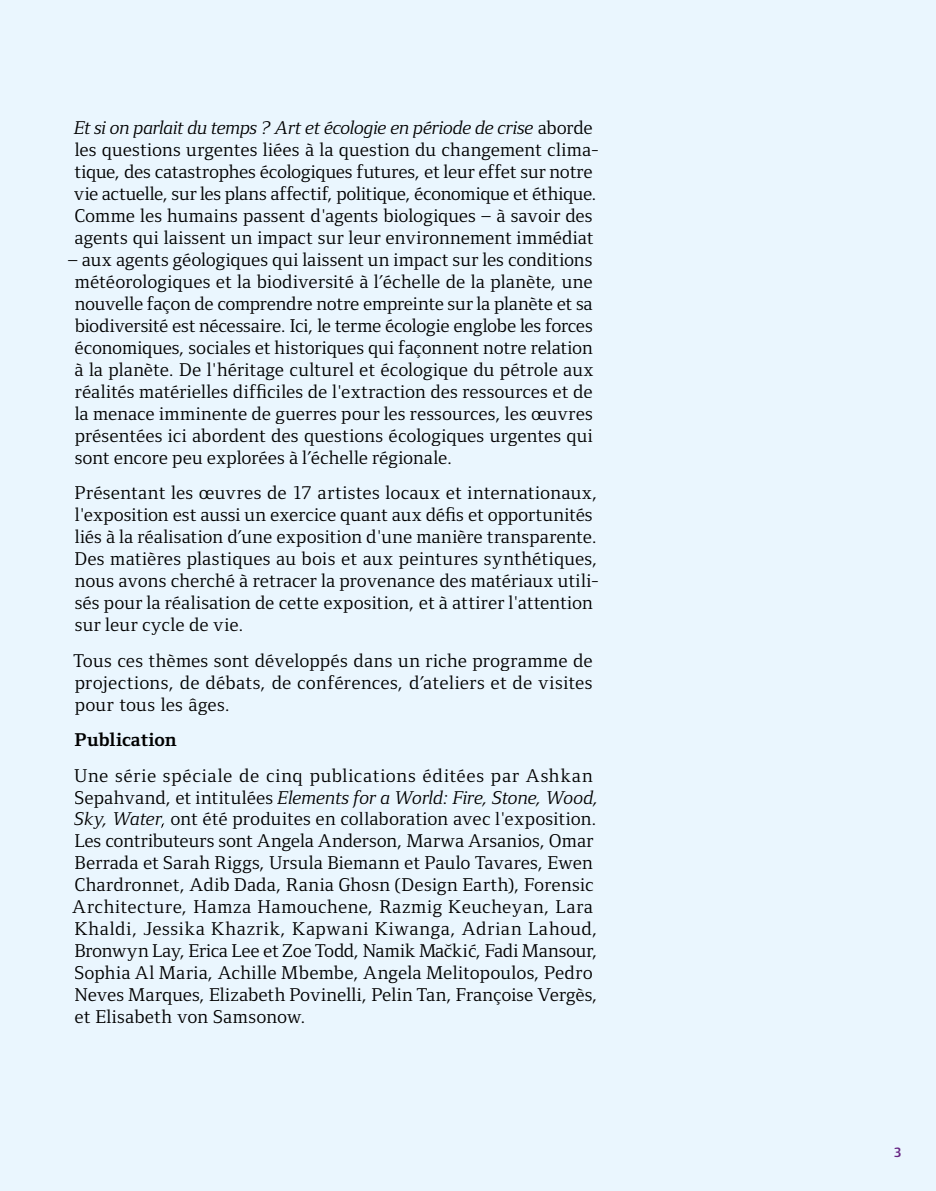
<style>
.page{position:relative;width:936px;height:1191px;background:#fff}
.page>*{position:absolute;margin:0;border:0;box-sizing:border-box;transform-origin:0 0}
.t1{font:19.2px/22px "Foundry Form Serif";letter-spacing:.01em;color:#000;scale:1.05 1}
.t2{font:700 19.2px "Foundry Form Serif";letter-spacing:-.005em;color:#000;scale:1.05 1}
.t3{font:600 14px "Foundry Form Sans";color:#662383}
.s1{font-style:italic}
</style>
<div class="page">
<div style="left:0;top:0;width:935px;height:1191px;background:#eaf6fe"></div>
<p class="t1" style="left:74px;top:117px;width:501px"><span class="s1">Et si on parlait du temps ? Art et écologie en période de crise</span> aborde les questions urgentes liées à la question du changement clima&shy;tique, des catastrophes écologiques futures, et leur effet sur notre vie actuelle, sur les plans affectif, politique, économique et éthique.<br>Comme les humains passent d'agents biologiques – à savoir des agents qui laissent un impact sur leur environnement immédiat</p>
<p class="t1" style="left:75px;top:248px;width:495px;text-align:justify;text-indent:-7px">– aux agents géologiques qui laissent un impact sur les conditions météorologiques et la biodiversité à l’échelle de la planète, une nouvelle façon de comprendre notre empreinte sur la planète et sa biodiversité est nécessaire. Ici, le terme écologie englobe les forces économiques, sociales et historiques qui façonnent notre relation à la planète. De l'héritage culturel et écologique du pétrole aux réalités matérielles difficiles de l'extraction des ressources et de la menace imminente de guerres pour les ressources, les œuvres présentées ici abordent des questions écologiques urgentes qui sont encore peu explorées à l’échelle régionale.</p>
<p class="t1" style="left:74px;top:482px;width:501px">Présentant les œuvres de 17 artistes locaux et internationaux, l'exposition est aussi un exercice quant aux défis et opportunités liés à la réalisation d’une exposition d'une manière transparente.<br>Des matières plastiques au bois et aux peintures synthétiques, nous avons cherché à retracer la provenance des matériaux utili&shy;sés pour la réalisation de cette exposition, et à attirer l'attention sur leur cycle de vie.</p>
<p class="t1" style="left:74px;top:649px;width:496px;text-align:justify">Tous ces thèmes sont développés dans un riche programme de projections, de débats, de conférences, d’ateliers et de visites pour tous les âges.</p>
<p class="t2" style="left:74px;top:728px;width:99px">Publication</p>
<p class="t1" style="left:72px;top:764px;width:503px">Une série spéciale de cinq publications éditées par Ashkan Sepahvand, et intitulées <span class="s1">Elements for a World: Fire, Stone, Wood, Sky, Water</span>, ont été produites en collaboration avec l'exposition.<br>Les contributeurs sont Angela Anderson, Marwa Arsanios, Omar Berrada et Sarah Riggs, Ursula Biemann et Paulo Tavares, Ewen Chardronnet, Adib Dada, Rania Ghosn (Design Earth), Forensic Architecture, Hamza Hamouchene, Razmig Keucheyan, Lara Khaldi, Jessika Khazrik, Kapwani Kiwanga, Adrian Lahoud, Bronwyn Lay, Erica Lee et Zoe Todd, Namik Maˇcki´c, Fadi Mansour, Sophia Al Maria, Achille Mbembe, Angela Melitopoulos, Pedro Neves Marques, Elizabeth Povinelli, Pelin Tan, Françoise Vergès, et Elisabeth von Samsonow.</p>
<p class="t3" style="left:893px;top:1144px;width:10px">3</p>
</div>
